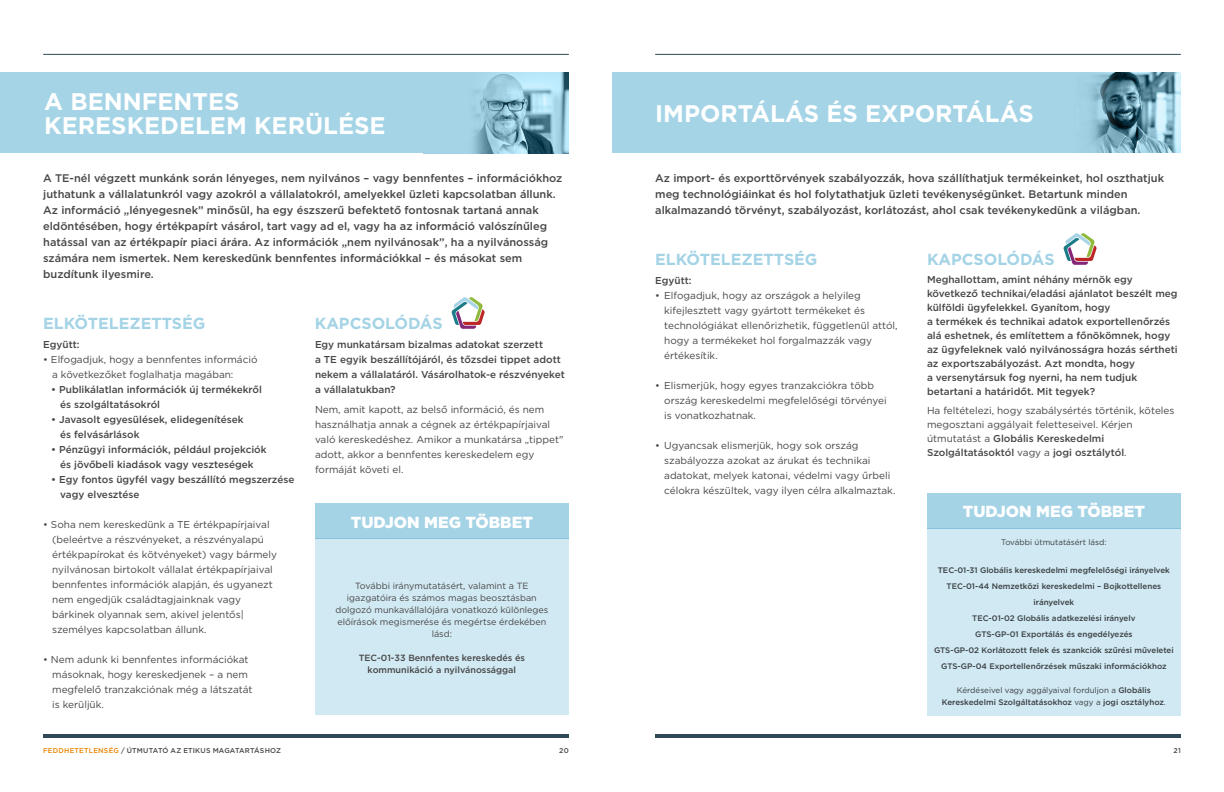
<style>
.page{position:relative;width:1224px;height:792px;background:#fff}
.page>*{position:absolute;margin:0;border:0;box-sizing:border-box;transform-origin:0 0}
.t1{font:700 24px/24px "Gotham";color:#fff}
.t2{font:700 16px "Gotham";color:#a4d3e6}
.t3{font:900 16px "Gotham";color:#fff}
.t4{font:500 11px/16px "Gotham";color:#464547}
.t5{font:10px/15px "Gotham";color:#464547}
.t6{font:500 10px/14px "Gotham";color:#464547}
.t7{font:9px/12px "Gotham";color:#464547;text-align:center}
.t8{font:500 9px/12px "Gotham";color:#464547;text-align:center}
.t9{font:500 8px/16px "Gotham";color:#464547;text-align:center}
.t10{font:8px "Gotham";color:#464547}
.t11{font:500 7px "Gotham";letter-spacing:.025em;color:#464547}
.s1{font-weight:500}
.s2{font-weight:400}
.s3{color:#e98300}
</style>
<div class="page">
<hr style="left:655px;top:734px;width:526px;height:4px;background:#2e4957">
<hr style="left:655px;top:54px;width:526px;height:1px;background:#2e4957">
<hr style="left:43px;top:734px;width:526px;height:4px;background:#2e4957">
<hr style="left:43px;top:54px;width:526px;height:1px;background:#2e4957">
<div style="left:612px;top:72px;width:569px;height:81px;background:#a4d4e6"></div>
<img style="left:1090px;top:72px;width:91px;height:81px">
<div style="left:0;top:72px;width:569px;height:81px;background:#a4d4e6"></div>
<img style="left:473px;top:72px;width:96px;height:81px">
<div style="left:315px;top:539px;width:254px;height:176px;background:#d1e9f2"></div>
<div style="left:315px;top:504px;width:254px;height:35px;background:#a4d3e6"></div>
<div style="left:927px;top:528px;width:254px;height:187px;background:#d1e9f2"></div>
<div style="left:927px;top:493px;width:254px;height:35px;background:#a4d3e6"></div>
<svg style="left:451px;top:297px;width:34px;height:32px"></svg>
<svg style="left:1063px;top:233px;width:34px;height:32px"></svg>
<h1 class="t1" style="left:44px;top:89px;width:343px">A BENNFENTES<br>KERESKEDELEM KERÜLÉSE</h1>
<p class="t4" style="left:43px;top:170px;width:521px">A TE-nél végzett munkánk során lényeges, nem nyilvános – vagy bennfentes – információkhoz juthatunk a vállalatunkról vagy azokról a vállalatokról, amelyekkel üzleti kapcsolatban állunk.<br>Az információ „lényegesnek” minősül, ha egy észszerű befektető fontosnak tartaná annak eldöntésében, hogy értékpapírt vásárol, tart vagy ad el, vagy ha az információ valószínűleg hatással van az értékpapír piaci árára. Az információk „nem nyilvánosak”, ha a nyilvánosság számára nem ismertek. Nem kereskedünk bennfentes információkkal – és másokat sem buzdítunk ilyesmire.</p>
<h2 class="t2" style="left:43px;top:313px;width:164px">ELKÖTELEZETTSÉG</h2>
<p class="t6" style="left:43px;top:338px;width:38px">Együtt:</p>
<p class="t5" style="left:52px;top:352px;width:207px;text-indent:-9px">• Elfogadjuk, hogy a bennfentes információ a következőket foglalhatja magában:</p>
<p class="t6" style="left:60px;top:382px;width:203px;line-height:15px;text-indent:-9px">• Publikálatlan információk új termékekről és szolgáltatásokról</p>
<p class="t6" style="left:60px;top:412px;width:185px;line-height:15px;text-indent:-9px">• Javasolt egyesülések, elidegenítések és felvásárlások</p>
<p class="t6" style="left:51px;top:442px;width:217px;line-height:15px;text-align:center">• Pénzügyi információk, például projekciók és jövőbeli kiadások vagy veszteségek</p>
<p class="t6" style="left:60px;top:472px;width:236px;line-height:15px;text-indent:-9px">• Egy fontos ügyfél vagy beszállító megszerzése vagy elvesztése</p>
<p class="t5" style="left:52px;top:517px;width:226px;text-indent:-9px">• Soha nem kereskedünk a TE értékpapírjaival (beleértve a részvényeket, a részvényalapú értékpapírokat és kötvényeket) vagy bármely nyilvánosan birtokolt vállalat értékpapírjaival bennfentes információk alapján, és ugyanezt nem engedjük családtagjainknak vagy bárkinek olyannak sem, akivel jelentős| személyes kapcsolatban állunk.</p>
<p class="t5" style="left:52px;top:652px;width:202px;text-indent:-9px">• Nem adunk ki bennfentes információkat másoknak, hogy kereskedjenek – a nem megfelelő tranzakciónak még a látszatát is kerüljük.</p>
<h2 class="t2" style="left:315px;top:313px;width:129px">KAPCSOLÓDÁS</h2>
<p class="t6" style="left:315px;top:337px;width:251px;line-height:15px">Egy munkatársam bizalmas adatokat szerzett<br>a TE egyik beszállítójáról, és tőzsdei tippet adott nekem a vállalatáról. Vásárolhatok-e részvényeket a vállalatukban?</p>
<p class="t5" style="left:315px;top:402px;width:250px">Nem, amit kapott, az belső információ, és nem használhatja annak a cégnek az értékpapírjaival való kereskedéshez. Amikor a munkatársa „tippet" adott, akkor a bennfentes kereskedelem egy formáját követi el.</p>
<h2 class="t3" style="left:351px;top:511px;width:184px">TUDJON MEG TÖBBET</h2>
<p class="t7" style="left:335px;top:579px;width:215px">További iránymutatásért, valamint a TE igazgatóira és számos magas beosztásban dolgozó munkavállalójára vonatkozó különleges előírások megismerése és megértse érdekében lásd:</p>
<p class="t8" style="left:359px;top:651px;width:168px">TEC-01-33 Bennfentes kereskedés és kommunikáció a nyilvánossággal</p>
<h1 class="t1" style="left:655px;top:101px;width:380px">IMPORTÁLÁS ÉS EXPORTÁLÁS</h1>
<p class="t4" style="left:655px;top:170px;width:510px">Az import- és exporttörvények szabályozzák, hova szállíthatjuk termékeinket, hol oszthatjuk meg technológiáinkat és hol folytathatjuk üzleti tevékenységünket. Betartunk minden alkalmazandó törvényt, szabályozást, korlátozást, ahol csak tevékenykedünk a világban.</p>
<h2 class="t2" style="left:655px;top:249px;width:164px">ELKÖTELEZETTSÉG</h2>
<p class="t6" style="left:655px;top:274px;width:38px">Együtt:</p>
<p class="t5" style="left:664px;top:288px;width:235px;text-indent:-9px">• Elfogadjuk, hogy az országok a helyileg kifejlesztett vagy gyártott termékeket és technológiákat ellenőrizhetik, függetlenül attól, hogy a termékeket hol forgalmazzák vagy értékesítik.</p>
<p class="t5" style="left:664px;top:378px;width:224px;text-indent:-9px">• Elismerjük, hogy egyes tranzakciókra több ország kereskedelmi megfelelőségi törvényei is vonatkozhatnak.</p>
<p class="t5" style="left:664px;top:438px;width:233px;text-indent:-9px">• Ugyancsak elismerjük, hogy sok ország szabályozza azokat az árukat és technikai adatokat, melyek katonai, védelmi vagy űrbeli célokra készültek, vagy ilyen célra alkalmaztak.</p>
<h2 class="t2" style="left:927px;top:249px;width:129px">KAPCSOLÓDÁS</h2>
<p class="t6" style="left:927px;top:273px;width:252px">Meghallottam, amint néhány mérnök egy következő technikai/eladási ajánlatot beszélt meg külföldi ügyfelekkel. Gyanítom, hogy<br>a termékek és technikai adatok exportellenőrzés alá eshetnek, és említettem a főnökömnek, hogy az ügyfeleknek való nyilvánosságra hozás sértheti az exportszabályozást. Azt mondta, hogy<br>a versenytársuk fog nyerni, ha nem tudjuk betartani a határidőt. Mit tegyek?</p>
<p class="t5" style="left:927px;top:403px;width:249px;line-height:14px">Ha feltételezi, hogy szabálysértés történik, köteles megosztani aggályait feletteseivel. Kérjen útmutatást a <span class="s1">Globális Kereskedelmi Szolgáltatásoktól</span> vagy a <span class="s1">jogi osztálytól</span>.</p>
<h2 class="t3" style="left:963px;top:501px;width:184px">TUDJON MEG TÖBBET</h2>
<p class="t10" style="left:1001px;top:537px;width:107px">További útmutatásért lásd:</p>
<p class="t9" style="left:934px;top:562px;width:241px">TEC-01-31 Globális kereskedelmi megfelelőségi irányelvek TEC-01-44 Nemzetközi kereskedelmi – Bojkottellenes irányelvek<br>TEC-01-02 Globális adatkezelési irányelv<br>GTS-GP-01 Exportálás és engedélyezés<br>GTS-GP-02 Korlátozott felek és szankciók szűrési műveletei GTS-GP-04 Exportellenőrzések műszaki információkhoz</p>
<p class="t9" style="left:942px;top:684px;width:225px;line-height:12px"><span class="s2">Kérdéseivel vagy aggályaival forduljon a</span> Globális<br>Kereskedelmi Szolgáltatásokhoz <span class="s2">vagy a</span> jogi osztályhoz<span class="s2">.</span></p>
<p class="t11" style="left:43px;top:746px;width:239px"><span class="s3">FEDDHETETLENSÉG</span> / ÚTMUTATÓ AZ ETIKUS MAGATARTÁSHOZ</p>
<p class="t11" style="left:559px;top:746px;width:11px">20</p>
<p class="t11" style="left:1174px;top:746px;width:9px">21</p>
</div>
